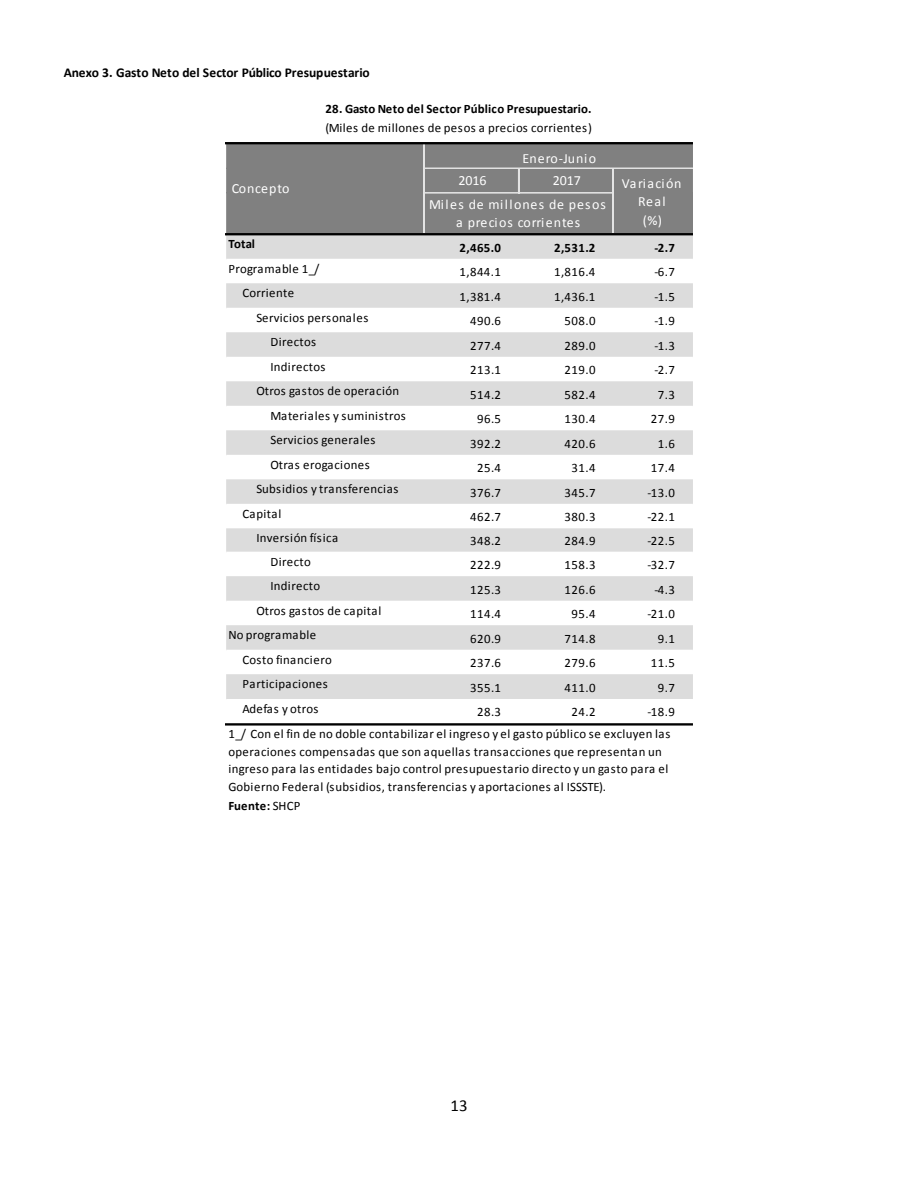
<style>
.page{position:relative;width:918px;height:1188px;background:#fff}
.page>*{position:absolute;margin:0;border:0;box-sizing:border-box;transform-origin:0 0}
.t1{font:16.8px "Calibri";color:#000}
.t2{font:13.95px/18.6px "Calibri";letter-spacing:.06em;color:#fff;text-align:center}
.t3{font:13.95px/18.6px "Calibri";letter-spacing:.085em;color:#fff;text-align:center}
.t4{font:700 13.5px "Calibri";letter-spacing:-.005em;color:#000}
.t5{font:12.9px/17.9px "Calibri";letter-spacing:.03em;color:#000}
.t6{font:700 12.9px "Calibri";letter-spacing:.01em;color:#000}
.s1{font-weight:700}
</style>
<div class="page">
<div style="left:226px;top:143px;width:199px;height:26px;background:#808080"></div>
<div style="left:423px;top:143px;width:270px;height:26px;background:#808080"></div>
<div style="left:226px;top:168px;width:467px;height:25px;background:#808080"></div>
<div style="left:226px;top:192px;width:199px;height:43px;background:#808080"></div>
<div style="left:423px;top:192px;width:191px;height:43px;background:#808080"></div>
<div style="left:612px;top:192px;width:81px;height:43px;background:#808080"></div>
<div style="left:226px;top:234px;width:467px;height:26px;background:#dcdcdc"></div>
<div style="left:226px;top:259px;width:467px;height:25px;background:#fff"></div>
<div style="left:226px;top:283px;width:467px;height:26px;background:#dcdcdc"></div>
<div style="left:226px;top:308px;width:467px;height:25px;background:#fff"></div>
<div style="left:226px;top:332px;width:467px;height:26px;background:#dcdcdc"></div>
<div style="left:226px;top:357px;width:467px;height:25px;background:#fff"></div>
<div style="left:226px;top:381px;width:467px;height:26px;background:#dcdcdc"></div>
<div style="left:226px;top:406px;width:467px;height:25px;background:#fff"></div>
<div style="left:226px;top:430px;width:467px;height:26px;background:#dcdcdc"></div>
<div style="left:226px;top:455px;width:467px;height:25px;background:#fff"></div>
<div style="left:226px;top:479px;width:467px;height:26px;background:#dcdcdc"></div>
<div style="left:226px;top:504px;width:467px;height:25px;background:#fff"></div>
<div style="left:226px;top:528px;width:467px;height:25px;background:#dcdcdc"></div>
<div style="left:226px;top:552px;width:467px;height:25px;background:#fff"></div>
<div style="left:226px;top:576px;width:467px;height:26px;background:#dcdcdc"></div>
<div style="left:226px;top:601px;width:467px;height:25px;background:#fff"></div>
<div style="left:226px;top:625px;width:467px;height:26px;background:#dcdcdc"></div>
<div style="left:226px;top:650px;width:467px;height:25px;background:#fff"></div>
<div style="left:226px;top:674px;width:467px;height:26px;background:#dcdcdc"></div>
<div style="left:226px;top:699px;width:467px;height:27px;background:#fff"></div>
<hr style="left:423px;top:144px;width:2px;height:89px;background:#e4e4e4">
<svg style="left:518px;top:169px;width:1px;height:23px"></svg>
<hr style="left:612px;top:169px;width:2px;height:64px;background:#e4e4e4">
<hr style="left:225px;top:142px;width:468px;height:2px;background:#000">
<hr style="left:425px;top:168px;width:268px;height:1px;background:#e4e4e4">
<hr style="left:425px;top:192px;width:189px;height:1px;background:#e4e4e4">
<hr style="left:225px;top:233px;width:468px;height:2px;background:#000">
<hr style="left:225px;top:723px;width:468px;height:3px;background:#000">
<p class="t4" style="left:64px;top:67px;width:308px">Anexo 3. Gasto Neto del Sector Público Presupuestario</p>
<p class="t6" style="left:325px;top:103px;width:268px">28. Gasto Neto del Sector Público Presupuestario.</p>
<p class="t5" style="left:325px;top:119px;width:268px">(Miles de millones de pesos a precios corrientes)</p>
<p class="t2" style="left:232px;top:181px;width:59px">Concepto</p>
<p class="t2" style="left:523px;top:150px;width:75px">Enero-Junio</p>
<p class="t2" style="left:458px;top:172px;width:30px">2016</p>
<p class="t2" style="left:553px;top:172px;width:30px">2017</p>
<p class="t2" style="left:429px;top:196px;width:178px">Miles de millones de pesos a precios corrientes</p>
<p class="t3" style="left:622px;top:175px;width:61px">Variación<br>Real<br>(%)</p>
<p class="t6" style="left:228px;top:239px;width:28px">Total</p>
<p class="t6" style="left:460px;top:242px;width:43px">2,465.0</p>
<p class="t6" style="left:554px;top:242px;width:43px">2,531.2</p>
<p class="t6" style="left:654px;top:242px;width:22px">-2.7</p>
<p class="t5" style="left:228px;top:261px;width:93px">Programable 1_/</p>
<p class="t5" style="left:460px;top:264px;width:43px">1,844.1</p>
<p class="t5" style="left:554px;top:264px;width:43px">1,816.4</p>
<p class="t5" style="left:654px;top:264px;width:22px">-6.7</p>
<p class="t5" style="left:243px;top:285px;width:53px">Corriente</p>
<p class="t5" style="left:460px;top:289px;width:43px">1,381.4</p>
<p class="t5" style="left:554px;top:289px;width:43px">1,436.1</p>
<p class="t5" style="left:654px;top:289px;width:22px">-1.5</p>
<p class="t5" style="left:257px;top:310px;width:113px">Servicios personales</p>
<p class="t5" style="left:470px;top:313px;width:32px">490.6</p>
<p class="t5" style="left:565px;top:313px;width:32px">508.0</p>
<p class="t5" style="left:654px;top:313px;width:22px">-1.9</p>
<p class="t5" style="left:271px;top:334px;width:47px">Directos</p>
<p class="t5" style="left:470px;top:338px;width:32px">277.4</p>
<p class="t5" style="left:565px;top:338px;width:32px">289.0</p>
<p class="t5" style="left:654px;top:338px;width:22px">-1.3</p>
<p class="t5" style="left:271px;top:359px;width:56px">Indirectos</p>
<p class="t5" style="left:470px;top:362px;width:32px">213.1</p>
<p class="t5" style="left:565px;top:362px;width:32px">219.0</p>
<p class="t5" style="left:654px;top:362px;width:22px">-2.7</p>
<p class="t5" style="left:257px;top:383px;width:144px">Otros gastos de operación</p>
<p class="t5" style="left:470px;top:387px;width:32px">514.2</p>
<p class="t5" style="left:565px;top:387px;width:32px">582.4</p>
<p class="t5" style="left:658px;top:387px;width:18px">7.3</p>
<p class="t5" style="left:271px;top:408px;width:137px">Materiales y suministros</p>
<p class="t5" style="left:477px;top:411px;width:25px">96.5</p>
<p class="t5" style="left:565px;top:411px;width:32px">130.4</p>
<p class="t5" style="left:651px;top:411px;width:25px">27.9</p>
<p class="t5" style="left:271px;top:432px;width:106px">Servicios generales</p>
<p class="t5" style="left:470px;top:436px;width:32px">392.2</p>
<p class="t5" style="left:565px;top:436px;width:32px">420.6</p>
<p class="t5" style="left:658px;top:436px;width:18px">1.6</p>
<p class="t5" style="left:271px;top:457px;width:101px">Otras erogaciones</p>
<p class="t5" style="left:477px;top:460px;width:25px">25.4</p>
<p class="t5" style="left:572px;top:460px;width:25px">31.4</p>
<p class="t5" style="left:651px;top:460px;width:25px">17.4</p>
<p class="t5" style="left:257px;top:481px;width:144px">Subsidios y transferencias</p>
<p class="t5" style="left:470px;top:485px;width:32px">376.7</p>
<p class="t5" style="left:565px;top:485px;width:32px">345.7</p>
<p class="t5" style="left:647px;top:485px;width:29px">-13.0</p>
<p class="t5" style="left:243px;top:506px;width:40px">Capital</p>
<p class="t5" style="left:470px;top:509px;width:32px">462.7</p>
<p class="t5" style="left:565px;top:509px;width:32px">380.3</p>
<p class="t5" style="left:647px;top:509px;width:29px">-22.1</p>
<p class="t5" style="left:257px;top:530px;width:83px">Inversión física</p>
<p class="t5" style="left:470px;top:533px;width:32px">348.2</p>
<p class="t5" style="left:565px;top:533px;width:32px">284.9</p>
<p class="t5" style="left:647px;top:533px;width:29px">-22.5</p>
<p class="t5" style="left:271px;top:554px;width:42px">Directo</p>
<p class="t5" style="left:470px;top:557px;width:32px">222.9</p>
<p class="t5" style="left:565px;top:557px;width:32px">158.3</p>
<p class="t5" style="left:647px;top:557px;width:29px">-32.7</p>
<p class="t5" style="left:271px;top:578px;width:51px">Indirecto</p>
<p class="t5" style="left:470px;top:582px;width:32px">125.3</p>
<p class="t5" style="left:565px;top:582px;width:32px">126.6</p>
<p class="t5" style="left:654px;top:582px;width:22px">-4.3</p>
<p class="t5" style="left:257px;top:603px;width:127px">Otros gastos de capital</p>
<p class="t5" style="left:470px;top:606px;width:32px">114.4</p>
<p class="t5" style="left:572px;top:606px;width:25px">95.4</p>
<p class="t5" style="left:647px;top:606px;width:29px">-21.0</p>
<p class="t5" style="left:228px;top:627px;width:89px">No programable</p>
<p class="t5" style="left:470px;top:631px;width:32px">620.9</p>
<p class="t5" style="left:565px;top:631px;width:32px">714.8</p>
<p class="t5" style="left:658px;top:631px;width:18px">9.1</p>
<p class="t5" style="left:243px;top:652px;width:91px">Costo financiero</p>
<p class="t5" style="left:470px;top:655px;width:32px">237.6</p>
<p class="t5" style="left:565px;top:655px;width:32px">279.6</p>
<p class="t5" style="left:651px;top:655px;width:25px">11.5</p>
<p class="t5" style="left:243px;top:676px;width:87px">Participaciones</p>
<p class="t5" style="left:470px;top:680px;width:32px">355.1</p>
<p class="t5" style="left:565px;top:680px;width:32px">411.0</p>
<p class="t5" style="left:658px;top:680px;width:18px">9.7</p>
<p class="t5" style="left:243px;top:701px;width:77px">Adefas y otros</p>
<p class="t5" style="left:477px;top:704px;width:25px">28.3</p>
<p class="t5" style="left:572px;top:704px;width:25px">24.2</p>
<p class="t5" style="left:647px;top:704px;width:29px">-18.9</p>
<p class="t5" style="left:228px;top:726px;width:444px">1_/ Con el fin de no doble contabilizar el ingreso y el gasto público se excluyen las operaciones compensadas que son aquellas transacciones que representan un ingreso para las entidades bajo control presupuestario directo y un gasto para el Gobierno Federal (subsidios, transferencias y aportaciones al ISSSTE).<br><span class="s1">Fuente:</span> SHCP</p>
<h1 class="t1" style="left:451px;top:1098px;width:19px">13</h1>
</div>
